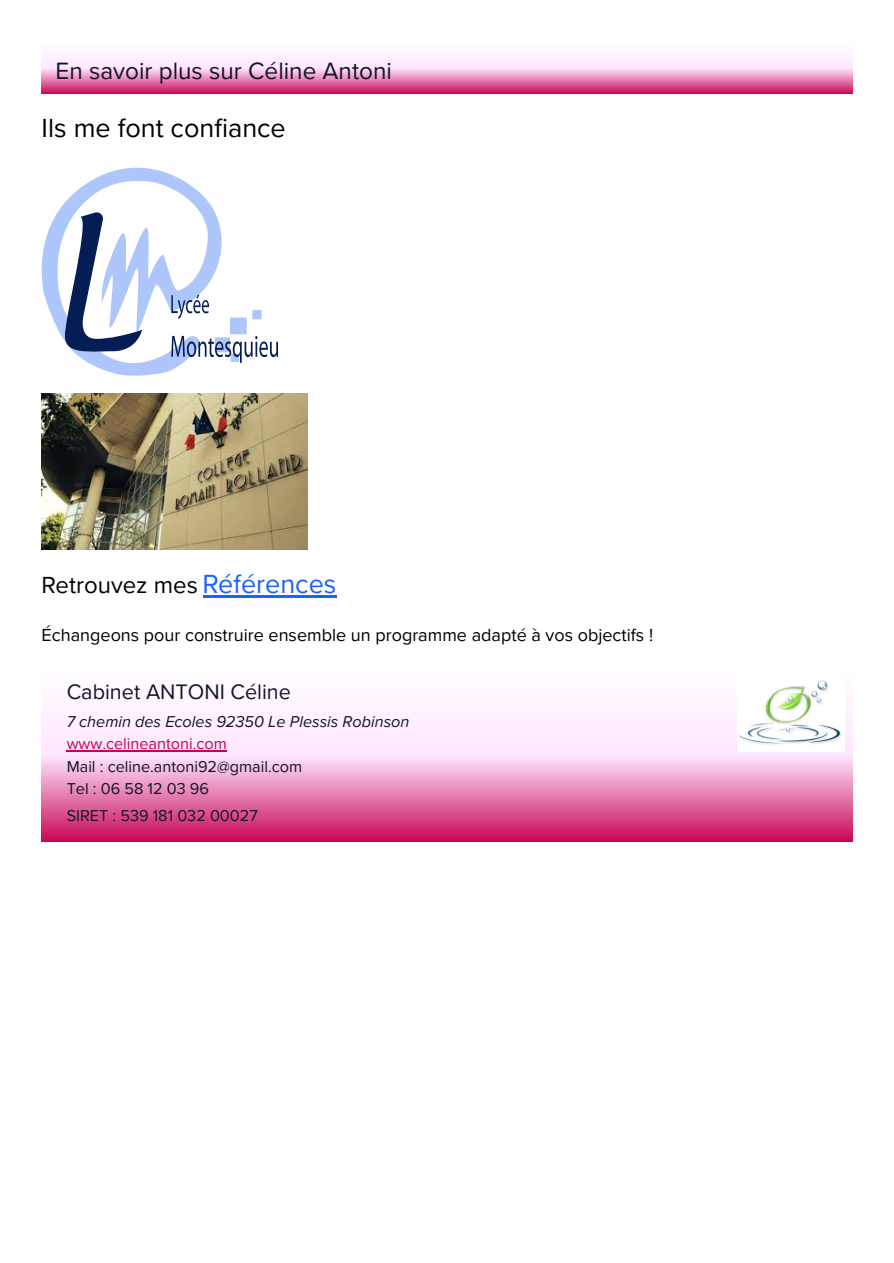
<style>
.page{position:relative;width:894px;height:1263px;background:#fff}
.page>*{position:absolute;margin:0;border:0;box-sizing:border-box;transform-origin:0 0}
.t1{font:27px "Proxima Nova";color:#000}
.t2{font:24.3px "Proxima Nova";color:#131527}
.t3{font:24px "Proxima Nova";color:#000}
.t4{font:21.6px "Proxima Nova";color:#131527}
.t5{font:18px "Proxima Nova";color:#000}
.t6{font:16.2px "Proxima Nova";color:#131527}
.t7{font:italic 16.2px "Proxima Nova";color:#131527}
.t8{font:16.2px "Proxima Nova";color:#c70251}
.s1{font-size:27px;color:#1a62ff}
</style>
<div class="page">
<svg style="left:42px;top:53px;width:810px;height:40px"></svg>
<svg style="left:42px;top:168px;width:172px;height:208px"></svg>
<svg style="left:65px;top:211px;width:213px;height:152px"></svg>
<img style="left:42px;top:394px;width:265px;height:155px">
<hr style="left:202px;top:595px;width:134px;height:2px;background:#1a62ff">
<svg style="left:42px;top:705px;width:810px;height:136px;background:#ec9ec6"></svg>
<img style="left:737px;top:680px;width:107px;height:72px">
<hr style="left:67px;top:750px;width:160px;height:2px;background:#c70251">
<p class="t2" style="left:55px;top:56px;width:338px">En savoir plus sur Céline Antoni</p>
<p class="t1" style="left:42px;top:112px;width:245px">Ils me font confiance</p>
<h3 class="t3" style="left:42px;top:571px;width:296px">Retrouvez mes <span class="s1">Références</span></h3>
<p class="t5" style="left:42px;top:625px;width:612px">Échangeons pour construire ensemble un programme adapté à vos objectifs !</p>
<p class="t4" style="left:67px;top:679px;width:226px">Cabinet ANTONI Céline</p>
<p class="t7" style="left:67px;top:712px;width:344px">7 chemin des Ecoles 92350 Le Plessis Robinson</p>
<p class="t8" style="left:67px;top:734px;width:161px">www.celineantoni.com</p>
<p class="t6" style="left:67px;top:757px;width:237px">Mail : celine.antoni92@gmail.com</p>
<p class="t6" style="left:67px;top:779px;width:144px">Tel : 06 58 12 03 96</p>
<p class="t6" style="left:67px;top:806px;width:192px">SIRET : 539 181 032 00027</p>
</div>
